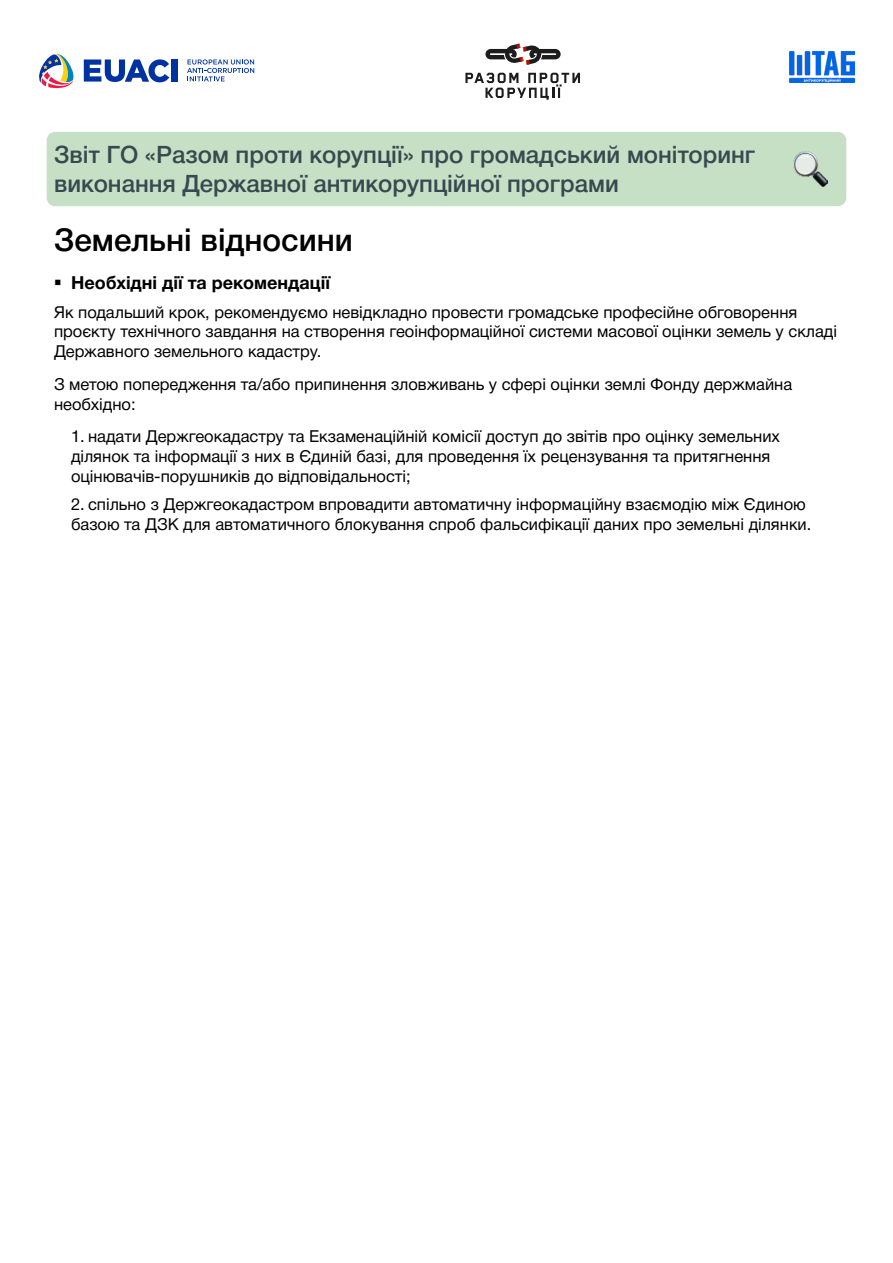
<style>
.page{position:relative;width:893px;height:1263px;background:#fff}
.page>*{position:absolute;margin:0;border:0;box-sizing:border-box;transform-origin:0 0}
.t1{font:500 31.5px "Helvetica Neue Cyr";color:#000}
.t2{font:500 24px/28.8px "Helvetica Neue Cyr";color:#364a4f}
.t3{font:700 18px "Helvetica Neue Cyr";color:#000}
.t4{font:16.5px/19.8px "Helvetica Neue Cyr";color:#000}
</style>
<div class="page">
<div style="left:47px;top:132px;width:799px;height:74px;background:#c6e0c5;border-radius:9px"></div>
<img style="left:793px;top:152px;width:34px;height:34px">
<svg style="left:187px;top:59px;width:67px;height:22px"></svg>
<svg style="left:39px;top:53px;width:35px;height:35px"></svg>
<svg style="left:84px;top:59px;width:85px;height:23px"></svg>
<div style="left:171px;top:59px;width:7px;height:23px;background:#0033a1"></div>
<svg style="left:465px;top:73px;width:115px;height:27px"></svg>
<svg style="left:485px;top:44px;width:76px;height:21px"></svg>
<img style="left:790px;top:51px;width:65px;height:31px">
<h2 class="t2" style="left:54px;top:140px;width:703px">Звіт ГО «Разом проти корупції» про громадський моніторинг виконання Державної антикорупційної програми</h2>
<h1 class="t1" style="left:54px;top:222px;width:300px">Земельні відносини</h1>
<p class="t3" style="left:71px;top:273px;width:261px">Необхідні дії та рекомендації</p>
<p class="t4" style="left:54px;top:302px;width:785px">Як подальший крок, рекомендуємо невідкладно провести громадське професійне обговорення проєкту технічного завдання на створення геоінформаційної системи масової оцінки земель у складі<br>Державного земельного кадастру.</p>
<p class="t4" style="left:54px;top:374px;width:740px">З метою попередження та/або припинення зловживань у сфері оцінки землі Фонду держмайна необхідно:</p>
<p class="t4" style="left:71px;top:426px;width:711px">1. надати Держгеокадастру та Екзаменаційній комісії доступ до звітів про оцінку земельних ділянок та інформації з них в Єдиній базі, для проведення їх рецензування та притягнення оцінювачів-порушників до відповідальності;</p>
<p class="t4" style="left:71px;top:494px;width:742px">2. спільно з Держгеокадастром впровадити автоматичну інформаційну взаємодію між Єдиною базою та ДЗК для автоматичного блокування спроб фальсифікації даних про земельні ділянки.</p>
</div>
